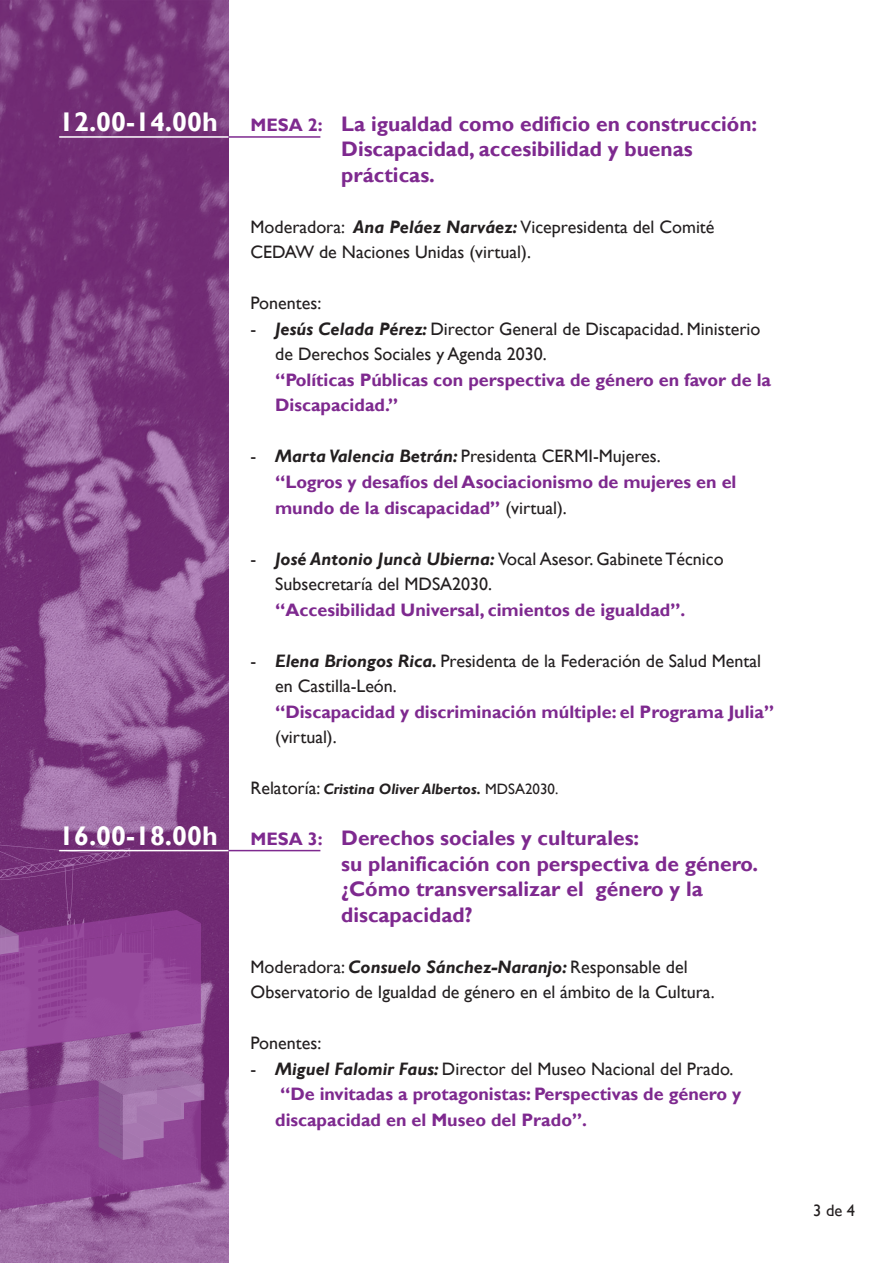
<style>
.page{position:relative;width:893px;height:1263px;background:#fff}
.page>*{position:absolute;margin:0;border:0;box-sizing:border-box;transform-origin:0 0}
.t1{font:700 21px/25.5px "Gill Sans";color:#7e298f}
.t2{font:18px/25.5px "Gill Sans";color:#231f20}
.t3{font:700 18px/25.5px "Gill Sans";color:#7e298f}
.t4{font:16.5px "Gill Sans";color:#231f20}
.t5{font:italic 700 15px "Gill Sans";color:#231f20}
.s1{font-size:27px;color:#fff}
.s2{font-size:18px}
.s3{font-weight:700;font-style:italic}
.s4{font-weight:400;color:#231f20}
.s5{font-style:italic;color:#231f20}
.s6{font-weight:400;font-style:normal;font-size:18px}
.s7{font-weight:400;font-style:normal}
</style>
<div class="page">
<svg style="left:0;top:0;width:229px;height:1263px;background:#854589"></svg>
<hr style="left:59px;top:136px;width:170px;height:2px;background:#fff">
<hr style="left:229px;top:136px;width:91px;height:2px;background:#7e298f">
<hr style="left:59px;top:850px;width:170px;height:1px;background:#fff">
<hr style="left:229px;top:850px;width:91px;height:1px;background:#7e298f">
<p class="t1" style="left:341px;top:112px;width:418px;text-indent:-282px"><span class="s1">12.00-14.00h</span> <span class="s2">MESA 2:</span> La igualdad como edificio en construcción:<br>Discapacidad, accesibilidad y buenas prácticas.</p>
<p class="t2" style="left:251px;top:214px;width:465px">Moderadora: <span class="s3">Ana Peláez Narváez:</span> Vicepresidenta del Comité<br>CEDAW de Naciones Unidas (virtual).</p>
<p class="t2" style="left:251px;top:291px;width:72px">Ponentes:</p>
<p class="t2" style="left:275px;top:316px;width:487px;text-indent:-25px">- <span class="s3">Jesús Celada Pérez:</span> Director General de Discapacidad. Ministerio de Derechos Sociales y Agenda 2030.</p>
<p class="t3" style="left:275px;top:368px;width:497px">“Políticas Públicas con perspectiva de género en favor de la<br>Discapacidad.”</p>
<p class="t3" style="left:275px;top:444px;width:463px;text-indent:-25px"><span class="s4">-</span> <span class="s5">Marta Valencia Betrán:</span> <span class="s4">Presidenta CERMI-Mujeres.<br></span>“Logros y desafíos del Asociacionismo de mujeres en el mundo de la discapacidad” <span class="s4">(virtual).</span></p>
<p class="t2" style="left:275px;top:546px;width:450px;text-indent:-25px">- <span class="s3">José Antonio Juncà Ubierna:</span> Vocal Asesor. Gabinete Técnico<br>Subsecretaría del MDSA2030.</p>
<p class="t3" style="left:275px;top:597px;width:412px">“Accesibilidad Universal, cimientos de igualdad”.</p>
<p class="t2" style="left:275px;top:648px;width:487px;text-indent:-25px">- <span class="s3">Elena Briongos Rica.</span> Presidenta de la Federación de Salud Mental en Castilla-León.</p>
<p class="t3" style="left:275px;top:699px;width:500px">“Discapacidad y discriminación múltiple: el Programa Julia”</p>
<p class="t2" style="left:275px;top:724px;width:63px">(virtual).</p>
<p class="t5" style="left:251px;top:780px;width:309px"><span class="s6">Relatoría:</span> Cristina Oliver Albertos. <span class="s7">MDSA2030.</span></p>
<p class="t1" style="left:341px;top:826px;width:418px;text-indent:-282px"><span class="s1">16.00-18.00h</span> <span class="s2">MESA 3:</span> Derechos sociales y culturales:<br>su planificación con perspectiva de género. ¿Cómo transversalizar el género y la discapacidad?</p>
<p class="t2" style="left:251px;top:954px;width:466px">Moderadora: <span class="s3">Consuelo Sánchez-Naranjo:</span> Responsable del<br>Observatorio de Igualdad de género en el ámbito de la Cultura.</p>
<p class="t2" style="left:251px;top:1030px;width:72px">Ponentes:</p>
<p class="t3" style="left:275px;top:1056px;width:468px;text-indent:-25px"><span class="s4">-</span> <span class="s5">Miguel Falomir Faus:</span> <span class="s4">Director del Museo Nacional del Prado. </span>“De invitadas a protagonistas: Perspectivas de género y discapacidad en el Museo del Prado”.</p>
<p class="t4" style="left:813px;top:1201px;width:43px">3 de 4</p>
</div>
